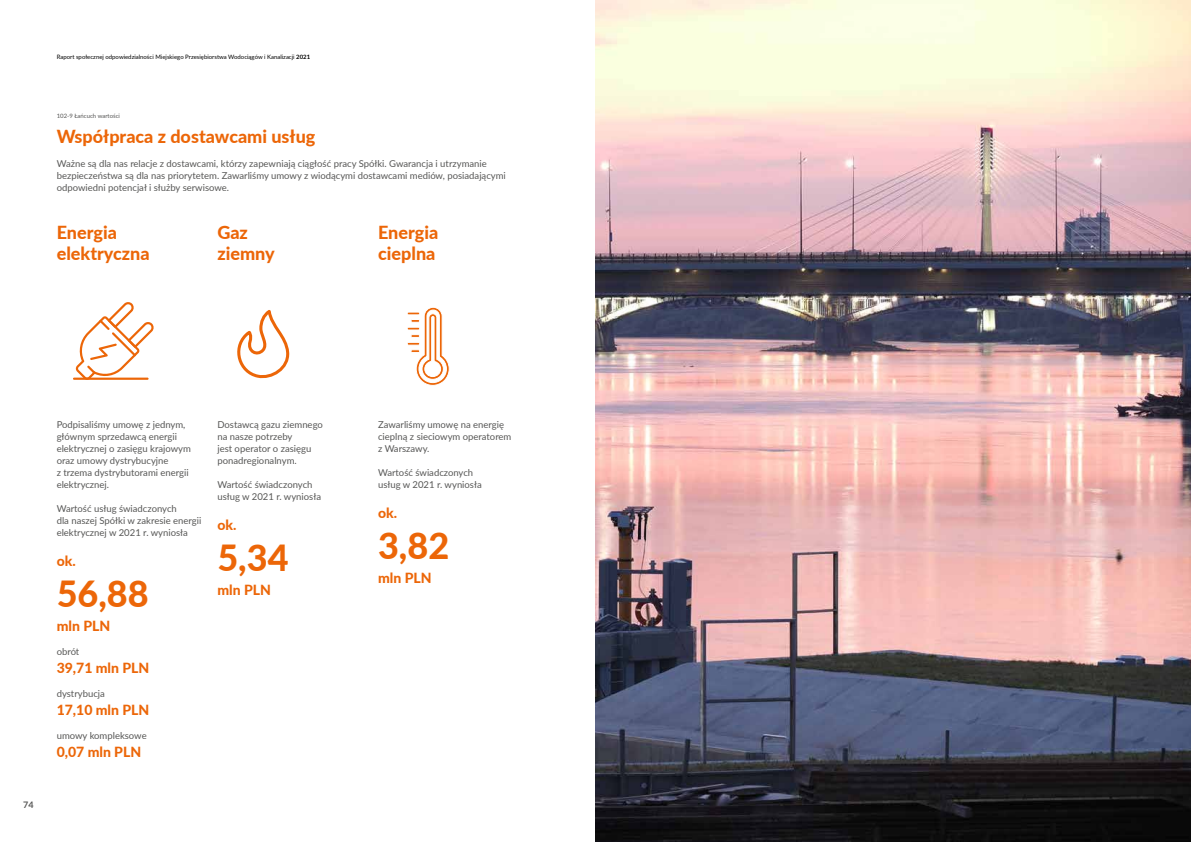
<style>
.page{position:relative;width:1191px;height:842px;background:#fff}
.page>*{position:absolute;margin:0;border:0;box-sizing:border-box;transform-origin:0 0}
.t1{font:800 36px "Lato";color:#ec6608}
.t2{font:800 18px/21px "Lato";color:#ec6608}
.t3{font:800 14px "Lato";color:#ec6608}
.t4{font:9.5px/12px "Lato";color:#575756}
.t5{font:700 9px "Lato";color:#575756}
.t6{font:6px "Lato";color:#000}
.t7{font:6px "Lato";color:#575756}
.s1{font-weight:700}
</style>
<div class="page">
<img style="left:595px;top:0;width:596px;height:842px">
<hr style="left:73px;top:378px;width:76px;height:2px;background:#ec6608">
<svg style="left:76px;top:302px;width:78px;height:78px"></svg>
<svg style="left:407px;top:307px;width:42px;height:79px"></svg>
<svg style="left:237px;top:310px;width:53px;height:69px"></svg>
<p class="t6" style="left:57px;top:53px;width:255px">Raport społecznej odpowiedzialności Miejskiego Przesiębiorstwa Wodociągów i Kanalizacji <span class="s1">2021</span></p>
<p class="t7" style="left:57px;top:112px;width:65px">102-9 Łańcuch wartości</p>
<h2 class="t2" style="left:57px;top:125px;width:260px">Współpraca z dostawcami usług</h2>
<p class="t4" style="left:57px;top:157px;width:451px">Ważne są dla nas relacje z dostawcami, którzy zapewniają ciągłość pracy Spółki. Gwarancja i utrzymanie bezpieczeństwa są dla nas priorytetem. Zawarliśmy umowy z wiodącymi dostawcami mediów, posiadającymi odpowiedni potencjał i służby serwisowe.</p>
<h2 class="t2" style="left:57px;top:221px;width:94px">Energia elektryczna</h2>
<h2 class="t2" style="left:217px;top:221px;width:59px">Gaz ziemny</h2>
<h2 class="t2" style="left:378px;top:221px;width:62px">Energia cieplna</h2>
<p class="t5" style="left:23px;top:798px;width:12px">74</p>
<p class="t4" style="left:57px;top:418px;width:136px">Podpisaliśmy umowę z jednym, głównym sprzedawcą energii elektrycznej o zasięgu krajowym oraz umowy dystrybucyjne<br>z trzema dystrybutorami energii elektrycznej.</p>
<p class="t4" style="left:57px;top:502px;width:146px">Wartość usług świadczonych<br>dla naszej Spółki w zakresie energii elektrycznej w 2021 r. wyniosła</p>
<h3 class="t3" style="left:57px;top:550px;width:21px">ok.</h3>
<h1 class="t1" style="left:57px;top:567px;width:94px">56,88</h1>
<h3 class="t3" style="left:57px;top:615px;width:55px">mln PLN</h3>
<p class="t4" style="left:57px;top:645px;width:24px">obrót</p>
<h3 class="t3" style="left:57px;top:657px;width:94px">39,71 mln PLN</h3>
<p class="t4" style="left:57px;top:687px;width:50px">dystrybucja</p>
<h3 class="t3" style="left:57px;top:699px;width:94px">17,10 mln PLN</h3>
<p class="t4" style="left:57px;top:729px;width:91px">umowy kompleksowe</p>
<h3 class="t3" style="left:57px;top:741px;width:86px">0,07 mln PLN</h3>
<p class="t4" style="left:217px;top:418px;width:107px">Dostawcą gazu ziemnego na nasze potrzeby<br>jest operator o zasięgu ponadregionalnym.</p>
<p class="t4" style="left:217px;top:478px;width:105px">Wartość świadczonych usług w 2021 r. wyniosła</p>
<h3 class="t3" style="left:217px;top:514px;width:21px">ok.</h3>
<h1 class="t1" style="left:217px;top:531px;width:73px">5,34</h1>
<h3 class="t3" style="left:217px;top:579px;width:55px">mln PLN</h3>
<p class="t4" style="left:378px;top:418px;width:135px">Zawarliśmy umowę na energię cieplną z sieciowym operatorem z Warszawy.</p>
<p class="t4" style="left:378px;top:466px;width:105px">Wartość świadczonych usług w 2021 r. wyniosła</p>
<h3 class="t3" style="left:378px;top:502px;width:21px">ok.</h3>
<h1 class="t1" style="left:378px;top:519px;width:73px">3,82</h1>
<h3 class="t3" style="left:378px;top:567px;width:55px">mln PLN</h3>
</div>
